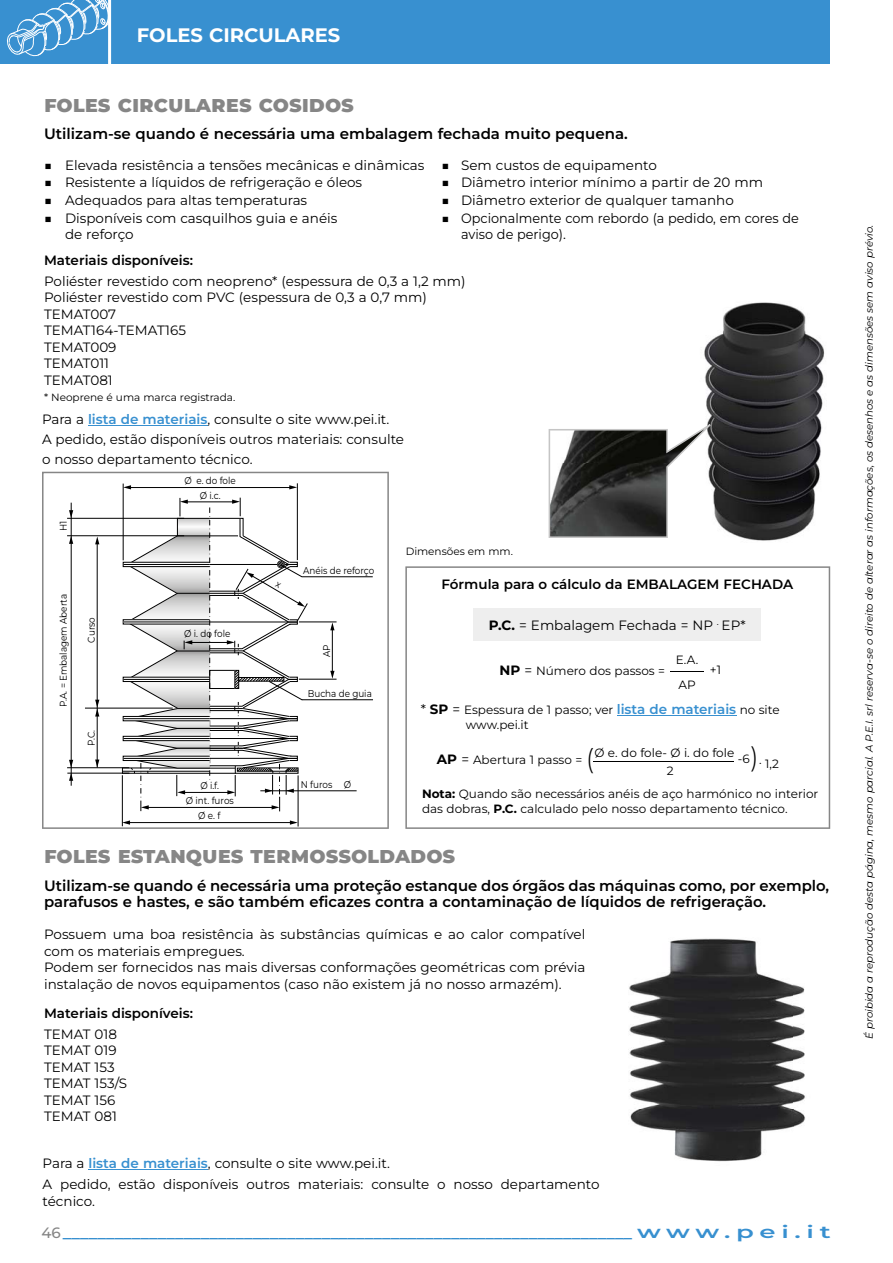
<style>
.page{position:relative;width:893px;height:1263px;background:#fff}
.page>*{position:absolute;margin:0;border:0;box-sizing:border-box;transform-origin:0 0}
.t1{font:300 27px "Montserrat Roman";color:#000}
.t2{font:800 22.5px "Montserrat";color:#868686}
.t3{font:700 19.5px "Montserrat Roman";color:#fff}
.t4{font:600 17.25px "Montserrat";color:#3890d0}
.t5{font:600 15px/16.5px "Montserrat";color:#000}
.t6{font:500 15px "Montserrat";color:#868686}
.t7{font:13.5px/16.5px "Montserrat Roman";color:#000}
.t8{font:600 13.5px "Montserrat";color:#000}
.t9{font:13.5px "Montserrat Roman";color:#000;scale:.95 1}
.t10{font:12px/14.4px "Montserrat Roman";color:#000}
.t11{font:10.5px "Montserrat Roman";color:#000}
.t12{font:italic 10.2px "Montserrat";color:#000}
.t13{font:100 9.75px "Montserrat";color:#000;scale:.9 1}
.s1{font-family:"Montserrat";font-weight:500}
.s2{font-family:"Montserrat";font-weight:600;color:#3890d0}
.s3{font-weight:700}
.s4{font-weight:700;font-size:13.5px}
.s5{font-size:13.5px}
.s6{font-family:"Montserrat";font-weight:600;font-size:13.5px;color:#3890d0}
</style>
<div class="page">
<div style="left:0;top:0;width:829px;height:64px;background:#3890d0"></div>
<svg style="left:7px;top:0;width:104px;height:64px"></svg>
<svg style="left:42px;top:472px;width:347px;height:357px"></svg>
<img style="left:704px;top:302px;width:121px;height:239px">
<svg style="left:549px;top:424px;width:162px;height:114px"></svg>
<svg style="left:405px;top:566px;width:425px;height:263px"></svg>
<div style="left:473px;top:608px;width:288px;height:33px;background:#eee"></div>
<hr style="left:617px;top:715px;width:119px;height:1px;background:#3890d0">
<hr style="left:670px;top:671px;width:33px;height:1px;background:#000">
<hr style="left:593px;top:761px;width:140px;height:1px;background:#000">
<hr style="left:89px;top:1170px;width:119px;height:1px;background:#3890d0">
<img style="left:629px;top:938px;width:176px;height:224px">
<hr style="left:88px;top:425px;width:119px;height:1px;background:#3890d0">
<svg style="left:126px;top:498px;width:247px;height:313px"></svg>
<h3 class="t3" style="left:137px;top:23px;width:205px">FOLES CIRCULARES</h3>
<h2 class="t2" style="left:44px;top:90px;width:311px">FOLES CIRCULARES COSIDOS</h2>
<p class="t5" style="left:44px;top:125px;width:585px">Utilizam-se quando é necessária uma embalagem fechada muito pequena.</p>
<p class="t7" style="left:44px;top:156px;width:382px"><span class="s1">■</span> Elevada resistência a tensões mecânicas e dinâmicas</p>
<p class="t7" style="left:442px;top:156px;width:217px">■ Sem custos de equipamento</p>
<p class="t7" style="left:44px;top:174px;width:320px"><span class="s1">■</span> Resistente a líquidos de refrigeração e óleos</p>
<p class="t7" style="left:442px;top:174px;width:323px">■ Diâmetro interior mínimo a partir de 20 mm</p>
<p class="t7" style="left:44px;top:192px;width:265px"><span class="s1">■</span> Adequados para altas temperaturas</p>
<p class="t7" style="left:442px;top:192px;width:294px">■ Diâmetro exterior de qualquer tamanho</p>
<p class="t7" style="left:44px;top:210px;width:295px"><span class="s1">■</span> Disponíveis com casquilhos guia e anéis</p>
<p class="t7" style="left:442px;top:210px;width:359px">■ Opcionalmente com rebordo (a pedido, em cores de</p>
<p class="t7" style="left:65px;top:226px;width:70px">de reforço</p>
<p class="t9" style="left:461px;top:226px;width:112px">aviso de perigo).</p>
<p class="t8" style="left:44px;top:252px;width:151px">Materiais disponíveis:</p>
<p class="t7" style="left:44px;top:273px;width:423px">Poliéster revestido com neopreno* (espessura de 0,3 a 1,2 mm)<br>Poliéster revestido com PVC (espessura de 0,3 a 0,7 mm)<br>TEMAT007<br>TEMAT164-TEMAT165<br>TEMAT009<br>TEMAT011<br>TEMAT081</p>
<p class="t11" style="left:44px;top:391px;width:193px">* Neoprene é uma marca registrada.</p>
<p class="t7" style="left:42px;top:408px;width:363px;line-height:20.7px">Para a <span class="s2">lista de materiais</span>, consulte o site www.pei.it.<br>A pedido, estão disponíveis outros materiais: consulte</p>
<p class="t7" style="left:42px;top:451px;width:212px">o nosso departamento técnico.</p>
<p class="t13" style="left:184px;top:475px;width:59px">Ø e. do fole</p>
<p class="t13" style="left:57px;top:531px;width:13px;rotate:-90deg">H1</p>
<p class="t13" style="left:57px;top:707px;width:128px;rotate:-90deg">P.A. = Embalagem Aberta</p>
<p class="t13" style="left:85px;top:643px;width:30px;rotate:-90deg">Curso</p>
<p class="t13" style="left:85px;top:746px;width:19px;rotate:-90deg">P.C.</p>
<p class="t13" style="left:200px;top:490px;width:25px">Ø i.c.</p>
<p class="t13" style="left:184px;top:628px;width:53px">Ø i. do fole</p>
<p class="t13" style="left:200px;top:779px;width:22px">Ø i.f.</p>
<p class="t13" style="left:186px;top:795px;width:55px">Ø int. furos</p>
<p class="t13" style="left:198px;top:810px;width:26px">Ø e. f</p>
<p class="t13" style="left:303px;top:565px;width:81px">Anéis de reforço</p>
<p class="t13" style="left:321px;top:657px;width:16px;rotate:-90deg">AP</p>
<p class="t13" style="left:308px;top:687px;width:73px">Bucha de guia</p>
<p class="t13" style="left:301px;top:779px;width:58px">N furos Ø</p>
<p class="t11" style="left:406px;top:544px;width:109px">Dimensões em mm.</p>
<p class="t8" style="left:441px;top:576px;width:353px">Fórmula para o cálculo da EMBALAGEM FECHADA</p>
<p class="t7" style="left:489px;top:617px;width:258px"><span class="s3">P.C.</span> = Embalagem Fechada = NP <sup>.</sup> EP*</p>
<p class="t10" style="left:499px;top:664px;width:167px"><span class="s4">NP</span> <span class="s5">=</span> Número dos passos =</p>
<p class="t10" style="left:676px;top:652px;width:24px">E.A.</p>
<p class="t10" style="left:678px;top:678px;width:19px">AP</p>
<p class="t10" style="left:710px;top:662px;width:13px">+1</p>
<p class="t10" style="left:466px;top:703px;width:316px;text-indent:-45px"><span class="s5">*</span> <span class="s4">SP</span> <span class="s5">=</span> Espessura de 1 passo; ver <span class="s6">lista de materiais</span> no site www.pei.it</p>
<p class="t10" style="left:738px;top:752px;width:13px">-6</p>
<h1 class="t1" style="left:750px;top:742px;width:11px">)</h1>
<p class="t10" style="left:437px;top:752px;width:147px"><span class="s4">AP</span> <span class="s5">=</span> Abertura 1 passo =</p>
<h1 class="t1" style="left:586px;top:742px;width:10px">(</h1>
<p class="t10" style="left:594px;top:746px;width:141px">Ø e. do fole- Ø i. do fole</p>
<p class="t10" style="left:759px;top:756px;width:21px">. 1,2</p>
<p class="t10" style="left:667px;top:764px;width:8px">2</p>
<p class="t10" style="left:422px;top:786px;width:398px;line-height:15px"><span class="s3">Nota:</span> Quando são necessários anéis de aço harmónico no interior das dobras, <span class="s3">P.C.</span> calculado pelo nosso departamento técnico.</p>
<h2 class="t2" style="left:44px;top:841px;width:413px">FOLES ESTANQUES TERMOSSOLDADOS</h2>
<p class="t5" style="left:44px;top:877px;width:787px">Utilizam-se quando é necessária uma proteção estanque dos órgãos das máquinas como, por exemplo, parafusos e hastes, e são também eficazes contra a contaminação de líquidos de refrigeração.</p>
<p class="t7" style="left:44px;top:926px;width:543px">Possuem uma boa resistência às substâncias químicas e ao calor compatível com os materiais empregues.<br>Podem ser fornecidos nas mais diversas conformações geométricas com prévia instalação de novos equipamentos (caso não existem já no nosso armazém).</p>
<p class="t8" style="left:44px;top:1005px;width:151px">Materiais disponíveis:</p>
<p class="t7" style="left:44px;top:1026px;width:85px">TEMAT 018<br>TEMAT 019<br>TEMAT 153<br>TEMAT 153/S<br>TEMAT 156<br>TEMAT 081</p>
<p class="t7" style="left:43px;top:1153px;width:558px;line-height:20.7px">Para a <span class="s2">lista de materiais</span>, consulte o site www.pei.it.<br>A pedido, estão disponíveis outros materiais: consulte o nosso departamento</p>
<p class="t7" style="left:43px;top:1193px;width:54px">técnico.</p>
<p class="t4" style="left:63px;top:1221px;width:769px">__________________________________________________________________ w w w . p e i . i t</p>
<p class="t6" style="left:41px;top:1223px;width:21px">46</p>
<p class="t12" style="left:863px;top:1039px;width:816px;rotate:-90deg">É proibida a reprodução desta página, mesmo parcial. A P.E.I. srl reserva-se o direito de alterar as informações, os desenhos e as dimensões sem aviso prévio.</p>
</div>
